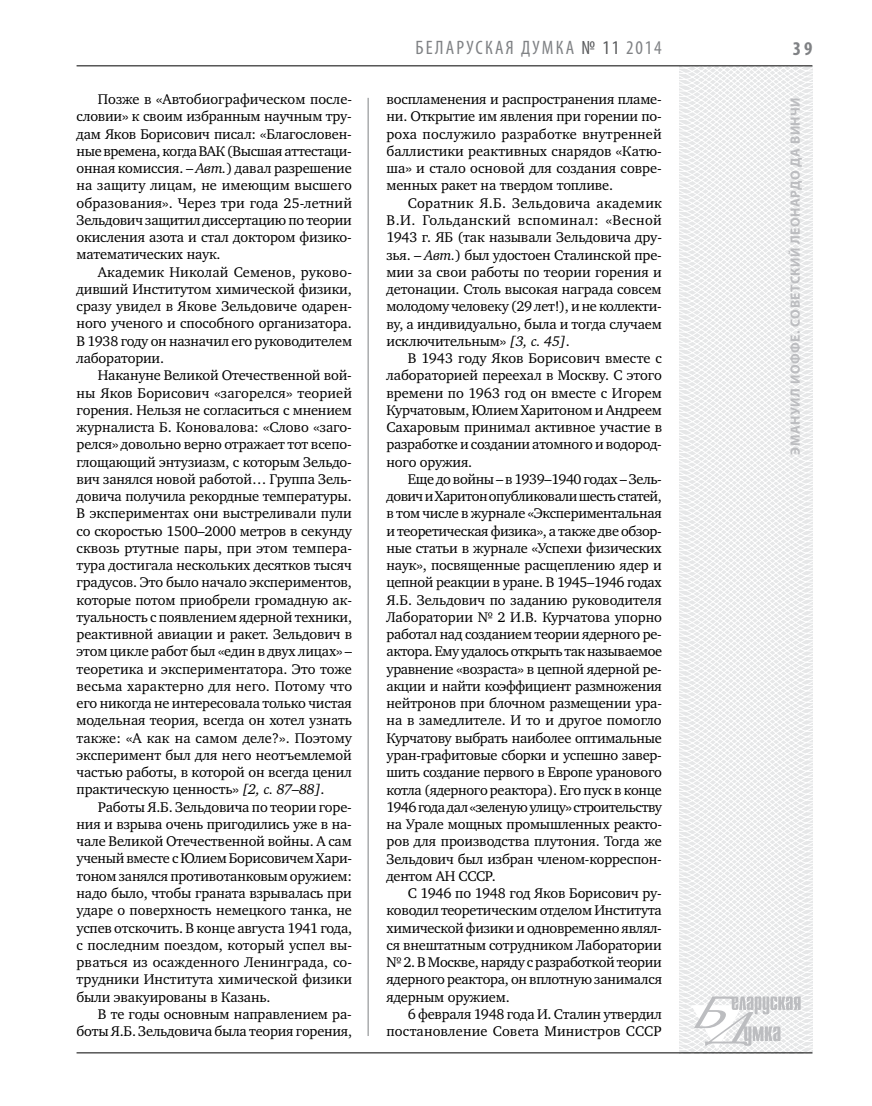
<style>
.page{position:relative;width:872px;height:1106px;background:#fff}
.page>*{position:absolute;margin:0;border:0;box-sizing:border-box;transform-origin:0 0}
.t1{font:condensed 19.5px "Myriad Pro";letter-spacing:.11em;color:#808285}
.t2{font:700 condensed 19.5px "Myriad Pro";color:#808285}
.t3{font:14.4px/17.2px "Charter C";letter-spacing:-.01em;color:#000;text-align:justify}
.t4{font:14.4px/17.2px "Charter C";letter-spacing:.01em;color:#000;text-align:right}
.t5{font:700 13.5px "Myriad Pro";letter-spacing:.04em;color:#bcbdc0}
.s1{font-style:italic}
.s2{color:#58595b}
</style>
<div class="page">
<hr style="left:368px;top:98px;width:1px;height:938px;background:#808285">
<svg style="left:621px;top:65px;width:192px;height:989px"></svg>
<svg style="left:691px;top:996px;width:109px;height:53px"></svg>
<hr style="left:77px;top:65px;width:735px;height:1px;background:#000">
<hr style="left:77px;top:1052px;width:735px;height:1px;background:#000">
<p class="t3" style="left:77px;top:91px;width:277px;text-indent:21px">Позже в «Автобиографическом после&shy;словии» к своим избранным научным тру&shy;дам Яков Борисович писал: «Благословен&shy;ные времена, когда ВАК (Высшая аттестаци&shy;онная комиссия. – <span class="s1">Авт.</span>) давал разрешение на защиту лицам, не имеющим высшего образования». Через три года 25-летний Зельдович защитил диссертацию по теории окисления азота и стал доктором физико&shy;математических наук.</p>
<p class="t3" style="left:77px;top:263px;width:277px;text-indent:21px">Академик Николай Семенов, руково&shy;дивший Институтом химической физики, сразу увидел в Якове Зельдовиче одарен&shy;ного ученого и способного организатора.<br>В 1938 году он назначил его руководителем лаборатории.</p>
<p class="t3" style="left:77px;top:367px;width:277px;text-indent:21px">Накануне Великой Отечественной вой&shy;ны Яков Борисович «загорелся» теорией горения. Нельзя не согласиться с мнением журналиста Б. Коновалова: «Слово «заго&shy;релся» довольно верно отражает тот всепо&shy;глощающий энтузиазм, с которым Зельдо&shy;вич занялся новой работой… Группа Зель&shy;довича получила рекордные температуры.<br>В экспериментах они выстреливали пули со скоростью 1500–2000 метров в секунду сквозь ртутные пары, при этом темпера&shy;тура достигала нескольких десятков тысяч градусов. Это было начало экспериментов, которые потом приобрели громадную ак&shy;туальность с появлением ядерной техники, реактивной авиации и ракет. Зельдович в этом цикле работ был «един в двух лицах» – теоретика и экспериментатора. Это тоже весьма характерно для него. Потому что его никогда не интересовала только чистая модельная теория, всегда он хотел узнать также: «А как на самом деле?». Поэтому эксперимент был для него неотъемлемой частью работы, в которой он всегда ценил практическую ценность» <span class="s1">[2, с. 87–88]</span>.</p>
<p class="t3" style="left:77px;top:798px;width:277px;text-indent:21px">Работы Я.Б. Зельдовича по теории горе&shy;ния и взрыва очень пригодились уже в на&shy;чале Великой Отечественной войны. А сам ученый вместе с Юлием Борисовичем Хари&shy;тоном занялся противотанковым оружием: надо было, чтобы граната взрывалась при ударе о поверхность немецкого танка, не успев отскочить. В конце августа 1941 года, с последним поездом, который успел вы&shy;рваться из осажденного Ленинграда, со&shy;трудники Института химической физики были эвакуированы в Казань.</p>
<p class="t3" style="left:77px;top:1005px;width:277px;text-align:right">В те годы основным направлением ра&shy;боты Я.Б. Зельдовича была теория горения,</p>
<h1 class="t1" style="left:415px;top:36px;width:248px">БЕЛАРУСКАЯ ДУМКА <span class="s2">№ 11</span> 2014</h1>
<h1 class="t2" style="left:793px;top:37px;width:21px">39</h1>
<p class="t3" style="left:386px;top:91px;width:277px">воспламенения и распространения пламе&shy;ни. Открытие им явления при горении по&shy;роха послужило разработке внутренней баллистики реактивных снарядов «Катю&shy;ша» и стало основой для создания совре&shy;менных ракет на твердом топливе.</p>
<p class="t3" style="left:386px;top:194px;width:277px;text-indent:21px">Соратник Я.Б. Зельдовича академик В.И. Гольданский вспоминал: «Весной 1943 г. ЯБ (так называли Зельдовича дру&shy;зья. – <span class="s1">Авт.</span>) был удостоен Сталинской пре&shy;мии за свои работы по теории горения и детонации. Столь высокая награда совсем молодому человеку (29 лет!), и не коллекти&shy;ву, а индивидуально, была и тогда случаем исключительным» <span class="s1">[3, с. 45]</span>.</p>
<p class="t3" style="left:386px;top:350px;width:277px;text-indent:21px">В 1943 году Яков Борисович вместе с лабораторией переехал в Москву. С этого времени по 1963 год он вместе с Игорем Курчатовым, Юлием Харитоном и Андреем Сахаровым принимал активное участие в разработке и создании атомного и водород&shy;ного оружия.</p>
<p class="t3" style="left:386px;top:470px;width:277px;text-indent:21px">Еще до войны – в 1939–1940 годах – Зель&shy;дович и Харитон опубликовали шесть статей, в том числе в журнале «Экспериментальная и теоретическая физика», а также две обзор&shy;ные статьи в журнале «Успехи физических наук», посвященные расщеплению ядер и цепной реакции в уране. В 1945–1946 годах Я.Б. Зельдович по заданию руководителя Лаборатории № 2 И.В. Курчатова упорно работал над созданием теории ядерного ре&shy;актора. Ему удалось открыть так называемое уравнение «возраста» в цепной ядерной ре&shy;акции и найти коэффициент размножения нейтронов при блочном размещении ура&shy;на в замедлителе. И то и другое помогло Курчатову выбрать наиболее оптимальные уран-графитовые сборки и успешно завер&shy;шить создание первого в Европе уранового котла (ядерного реактора). Его пуск в конце 1946 года дал «зеленую улицу» строительству на Урале мощных промышленных реакто&shy;ров для производства плутония. Тогда же Зельдович был избран членом-корреспон&shy;дентом АН СССР.</p>
<p class="t3" style="left:386px;top:884px;width:277px;text-indent:21px">С 1946 по 1948 год Яков Борисович ру&shy;ководил теоретическим отделом Института химической физики и одновременно являл&shy;ся внештатным сотрудником Лаборатории № 2. В Москве, наряду с разработкой теории ядерного реактора, он вплотную занимался ядерным оружием.</p>
<p class="t4" style="left:386px;top:1005px;width:277px">6 февраля 1948 года И. Сталин утвердил постановление Совета Министров СССР</p>
<p class="t5" style="left:786px;top:455px;width:359px;rotate:-90deg">Эмануил ИОФФЕ. Советский Леонардо да Винчи</p>
</div>
